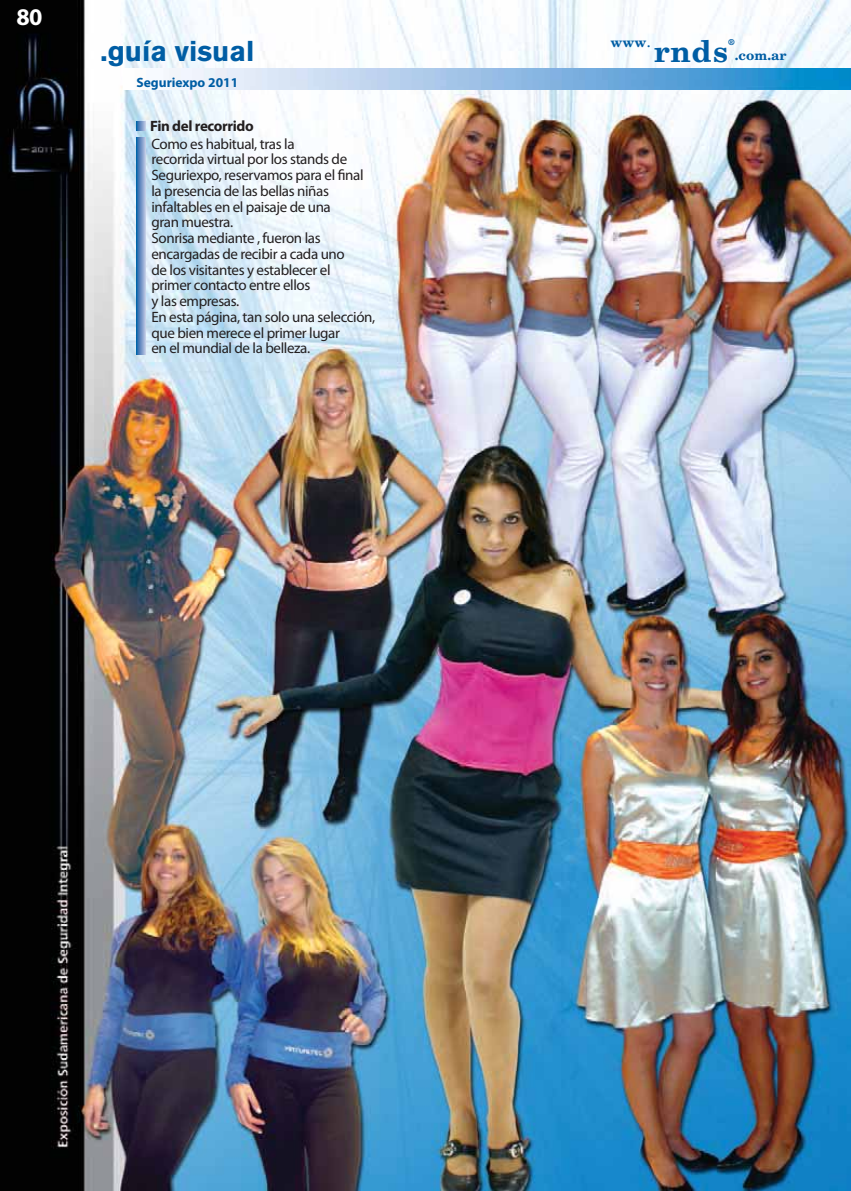
<style>
.page{position:relative;width:851px;height:1191px;background:#fff}
.page>*{position:absolute;margin:0;border:0;box-sizing:border-box;transform-origin:0 0}
.t1{font:700 30px "New Century Schlbk";color:#005da4}
.t2{font:700 28.5px "Akzidenz Grotesk BQ";color:#005da4}
.t3{font:700 24px "Myriad Pro";color:#fff}
.t4{font:15px/15.8px "Myriad Pro";letter-spacing:-.025em;color:#231f20}
.t5{font:700 15px "Myriad Pro";letter-spacing:-.025em;color:#231f20}
.t6{font:700 13.5px "Myriad Pro";color:#005da4}
.t7{font:700 13.5px "New Century Schlbk";color:#005da4}
.t8{font:700 8.1px "New Century Schlbk";color:#005da4}
.s1{font-weight:400;font-size:16.5px}
</style>
<div class="page">
<img style="left:0;top:0;width:850px;height:1191px">
<svg style="left:136px;top:137px;width:10px;height:217px;background:#6993c5"></svg>
<img style="left:124px;top:68px;width:726px;height:22px">
<svg style="left:136px;top:121px;width:10px;height:10px"></svg>
<h3 class="t3" style="left:16px;top:7px;width:28px">80</h3>
<h2 class="t2" style="left:101px;top:35px;width:155px">.guía visual</h2>
<p class="t6" style="left:136px;top:77px;width:103px">Seguriexpo 2011</p>
<p class="t5" style="left:150px;top:120px;width:105px">Fin del recorrido</p>
<p class="t4" style="left:151px;top:137px;width:225px">Como es habitual, tras la<br>recorrida virtual por los stands de<br>Seguriexpo, reservamos para el final la presencia de las bellas niñas infaltables en el paisaje de una<br>gran muestra.<br>Sonrisa mediante , fueron las encargadas de recibir a cada uno<br>de los visitantes y establecer el<br>primer contacto entre ellos<br>y las empresas.<br>En esta página, tan solo una selección, que bien merece el primer lugar<br>en el mundial de la belleza.</p>
<p class="t8" style="left:728px;top:39px;width:8px">®</p>
<p class="t7" style="left:610px;top:38px;width:42px">www<span class="s1">.</span></p>
<h1 class="t1" style="left:654px;top:39px;width:75px">rnds</h1>
<p class="t7" style="left:734px;top:50px;width:53px">.com.ar</p>
</div>
